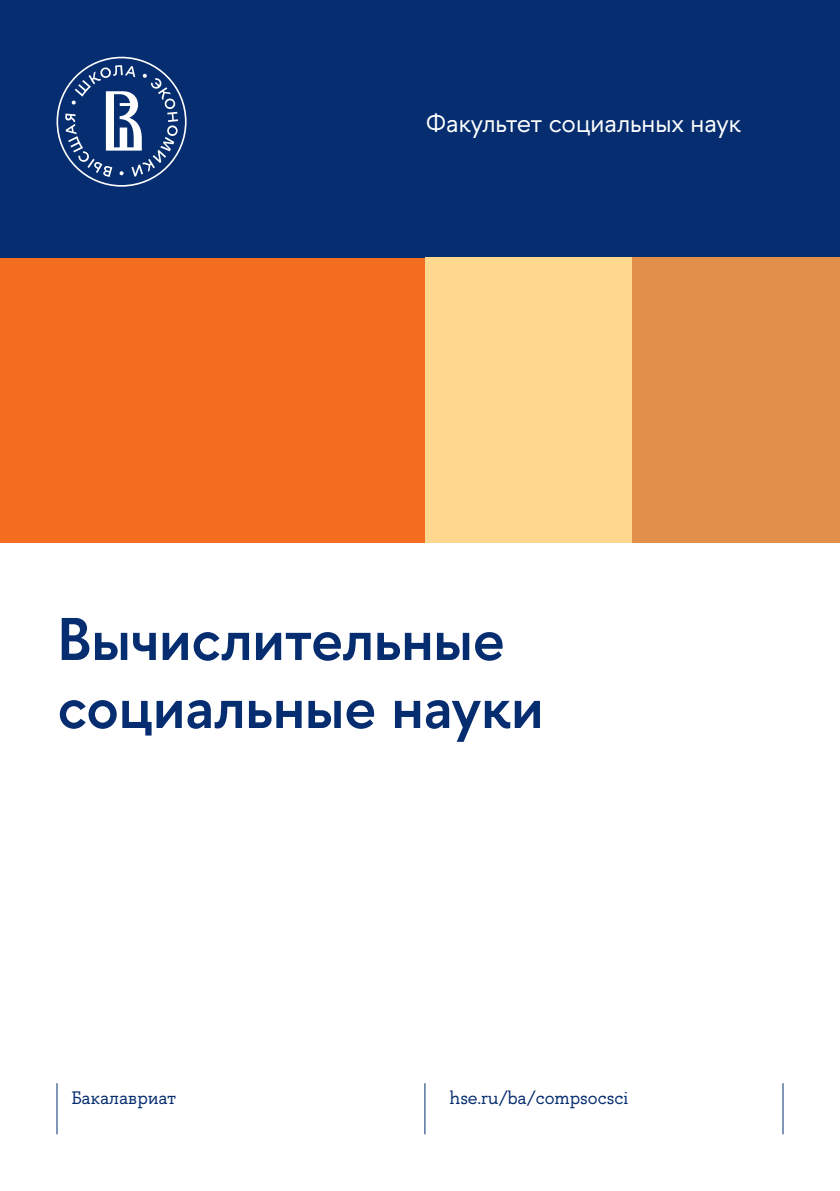
<style>
.page{position:relative;width:840px;height:1191px;background:#fff}
.page>*{position:absolute;margin:0;border:0;box-sizing:border-box;transform-origin:0 0}
.t1{font:600 60px/68px "HSE Sans";color:#052d6f}
.t2{font:26px "HSE Sans";color:#fff}
.t3{font:18px "HSE Slab";color:#052d6f}
</style>
<div class="page">
<div style="left:0;top:257px;width:425px;height:286px;background:#f36e21"></div>
<div style="left:0;top:0;width:839px;height:257px;background:#052d6f"></div>
<div style="left:425px;top:257px;width:207px;height:286px;background:#fed88f"></div>
<div style="left:632px;top:257px;width:207px;height:286px;background:#e18f4b"></div>
<hr style="left:782px;top:1083px;width:1px;height:51px;background:#052d6f">
<svg style="left:56px;top:57px;width:130px;height:130px"></svg>
<hr style="left:56px;top:1083px;width:1px;height:51px;background:#052d6f">
<hr style="left:424px;top:1083px;width:1px;height:51px;background:#052d6f">
<p class="t2" style="left:425px;top:106px;width:316px">Факультет социальных наук</p>
<p class="t1" style="left:57px;top:605px;width:487px">Вычислительные социальные науки</p>
<p class="t3" style="left:71px;top:1086px;width:106px">Бакалавриат</p>
<p class="t3" style="left:449px;top:1086px;width:180px">hse.ru/ba/compsocsci</p>
</div>
